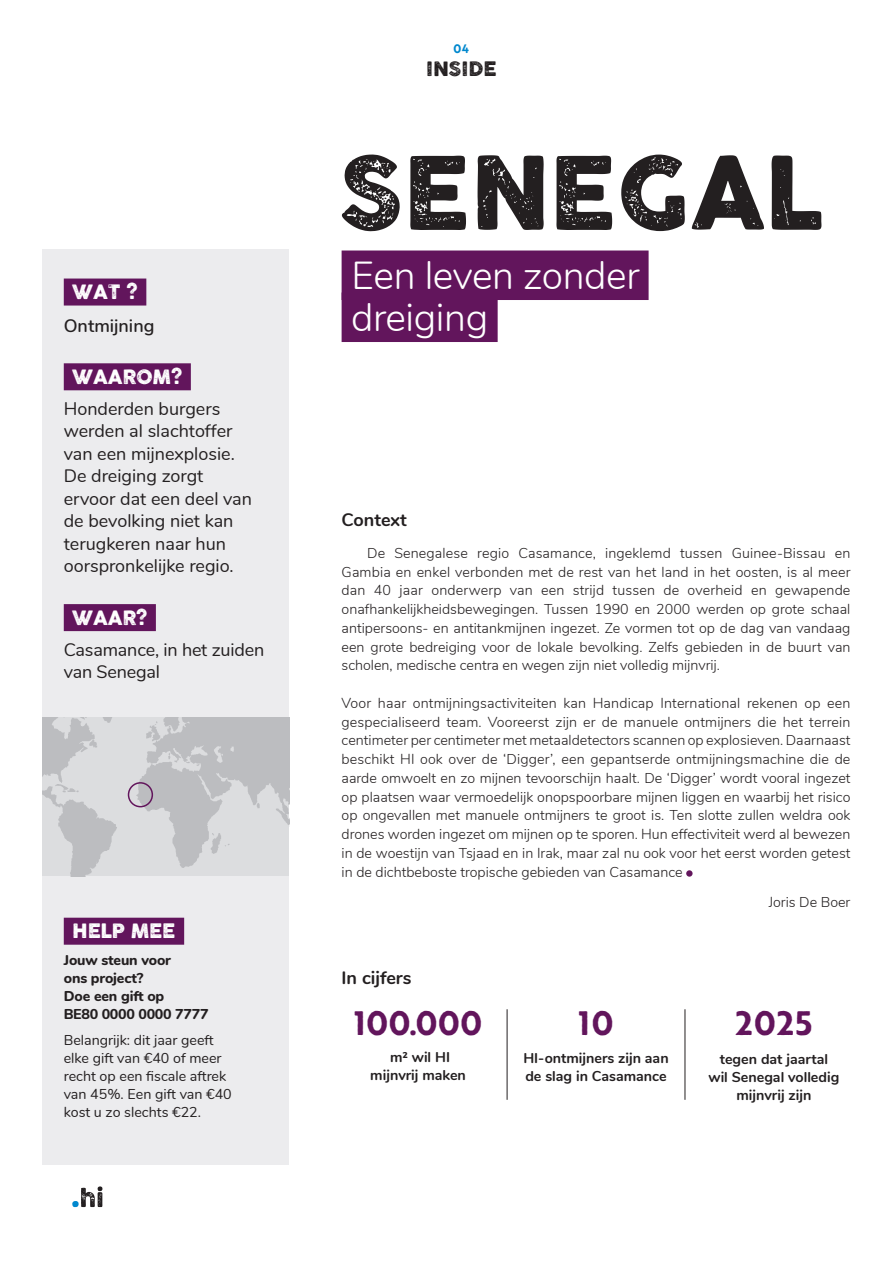
<style>
.page{position:relative;width:893px;height:1263px;background:#fff}
.page>*{position:absolute;margin:0;border:0;box-sizing:border-box;transform-origin:0 0}
.t1{font:99px "COCOGOOSELETTERPRESS";color:#231f20}
.t2{font:300 39px/42px "Nunito";letter-spacing:-.01em;color:#fff}
.t3{font:700 33px "Brother 1816 Printed";letter-spacing:.03em;color:#62155c}
.t4{font:19.5px "COCOGOOSELETTERPRESS";letter-spacing:-.01em;color:#fff}
.t5{font:19.5px "COCOGOOSELETTERPRESS";color:#231f20}
.t6{font:18px/22.5px "Nunito";color:#231f20}
.t7{font:700 18px "Nunito";color:#231f20}
.t8{font:600 18px "Nunito";color:#231f20}
.t9{font:300 14.25px/18.8px "Nunito";color:#231f20;text-align:justify}
.t10{font:14.25px/18px "Nunito";color:#231f20}
.t11{font:700 14.25px/18px "Nunito";color:#231f20;text-align:center}
.t12{font:800 14.25px/18px "Nunito";letter-spacing:-.01em;color:#231f20}
.t13{font:700 12px "Brother 1816 Printed";color:#0088ce}
</style>
<div class="page">
<div style="left:43px;top:249px;width:246px;height:916px;background:#ececee"></div>
<svg style="left:72px;top:1186px;width:30px;height:21px"></svg>
<div style="left:64px;top:279px;width:82px;height:27px;background:#62155c"></div>
<div style="left:64px;top:363px;width:127px;height:27px;background:#62155c"></div>
<div style="left:64px;top:604px;width:92px;height:27px;background:#62155c"></div>
<svg style="left:686px;top:870px;width:7px;height:7px"></svg>
<div style="left:342px;top:250px;width:307px;height:50px;background:#62155c"></div>
<div style="left:342px;top:292px;width:156px;height:50px;background:#62155c"></div>
<img style="left:43px;top:718px;width:246px;height:158px">
<div style="left:128px;top:782px;width:25px;height:25px;border:2px solid #62155c;border-radius:50%"></div>
<hr style="left:507px;top:1009px;width:1px;height:91px;background:#231f20">
<hr style="left:685px;top:1009px;width:1px;height:91px;background:#231f20">
<div style="left:64px;top:918px;width:120px;height:27px;background:#62155c"></div>
<h3 class="t4" style="left:72px;top:281px;width:67px">WAT ?</h3>
<p class="t8" style="left:64px;top:312px;width:92px">Ontmijning</p>
<h3 class="t4" style="left:72px;top:366px;width:111px">WAAROM?</h3>
<p class="t6" style="left:64px;top:396px;width:190px">Honderden burgers werden al slachtoffer van een mijnexplosie.<br>De dreiging zorgt ervoor dat een deel van de bevolking niet kan terugkeren naar hun oorspronkelijke regio.</p>
<h3 class="t4" style="left:72px;top:607px;width:76px">WAAR?</h3>
<p class="t6" style="left:64px;top:637px;width:202px">Casamance, in het zuiden van Senegal</p>
<h3 class="t4" style="left:72px;top:920px;width:105px">HELP MEE</h3>
<p class="t12" style="left:64px;top:950px;width:146px">Jouw steun voor<br>ons project?<br>Doe een gift op<br>BE80 0000 0000 7777</p>
<p class="t10" style="left:64px;top:1030px;width:170px">Belangrijk: dit jaar geeft elke gift van €40 of meer recht op een fiscale aftrek van 45%. Een gift van €40 kost u zo slechts €22.</p>
<p class="t13" style="left:454px;top:40px;width:17px">04</p>
<h3 class="t5" style="left:426px;top:58px;width:72px">INSIDE</h3>
<h1 class="t1" style="left:338px;top:137px;width:488px">SENEGAL</h1>
<h2 class="t2" style="left:351px;top:252px;width:290px">Een leven zonder dreiging</h2>
<p class="t7" style="left:342px;top:507px;width:67px">Context</p>
<p class="t9" style="left:342px;top:543px;width:510px;text-indent:26px">De Senegalese regio Casamance, ingeklemd tussen Guinee-Bissau en Gambia en enkel verbonden met de rest van het land in het oosten, is al meer dan 40 jaar onderwerp van een strijd tussen de overheid en gewapende onafhankelijkheidsbewegingen. Tussen 1990 en 2000 werden op grote schaal antipersoons- en antitankmijnen ingezet. Ze vormen tot op de dag van vandaag een grote bedreiging voor de lokale bevolking. Zelfs gebieden in de buurt van scholen, medische centra en wegen zijn niet volledig mijnvrij.</p>
<p class="t9" style="left:342px;top:693px;width:510px">Voor haar ontmijningsactiviteiten kan Handicap International rekenen op een gespecialiseerd team. Vooreerst zijn er de manuele ontmijners die het terrein centimeter per centimeter met metaaldetectors scannen op explosieven. Daarnaast beschikt HI ook over de ‘Digger’, een gepantserde ontmijningsmachine die de aarde omwoelt en zo mijnen tevoorschijn haalt. De ‘Digger’ wordt vooral ingezet op plaatsen waar vermoedelijk onopspoorbare mijnen liggen en waarbij het risico op ongevallen met manuele ontmijners te groot is. Ten slotte zullen weldra ook drones worden ingezet om mijnen op te sporen. Hun effectiviteit werd al bewezen in de woestijn van Tsjaad en in Irak, maar zal nu ook voor het eerst worden getest in de dichtbeboste tropische gebieden van Casamance</p>
<p class="t9" style="left:769px;top:891px;width:83px">Joris De Boer</p>
<p class="t7" style="left:342px;top:965px;width:71px">In cijfers</p>
<h3 class="t3" style="left:354px;top:998px;width:130px">100.000</h3>
<p class="t11" style="left:370px;top:1047px;width:97px">m² wil HI mijnvrij maken</p>
<h3 class="t3" style="left:579px;top:998px;width:36px">10</h3>
<p class="t11" style="left:523px;top:1049px;width:147px;line-height:17.5px;text-align:left">HI-ontmijners zijn aan de slag in Casamance</p>
<h3 class="t3" style="left:735px;top:998px;width:79px">2025</h3>
<p class="t11" style="left:708px;top:1049px;width:132px">tegen dat jaartal wil Senegal volledig mijnvrij zijn</p>
</div>
